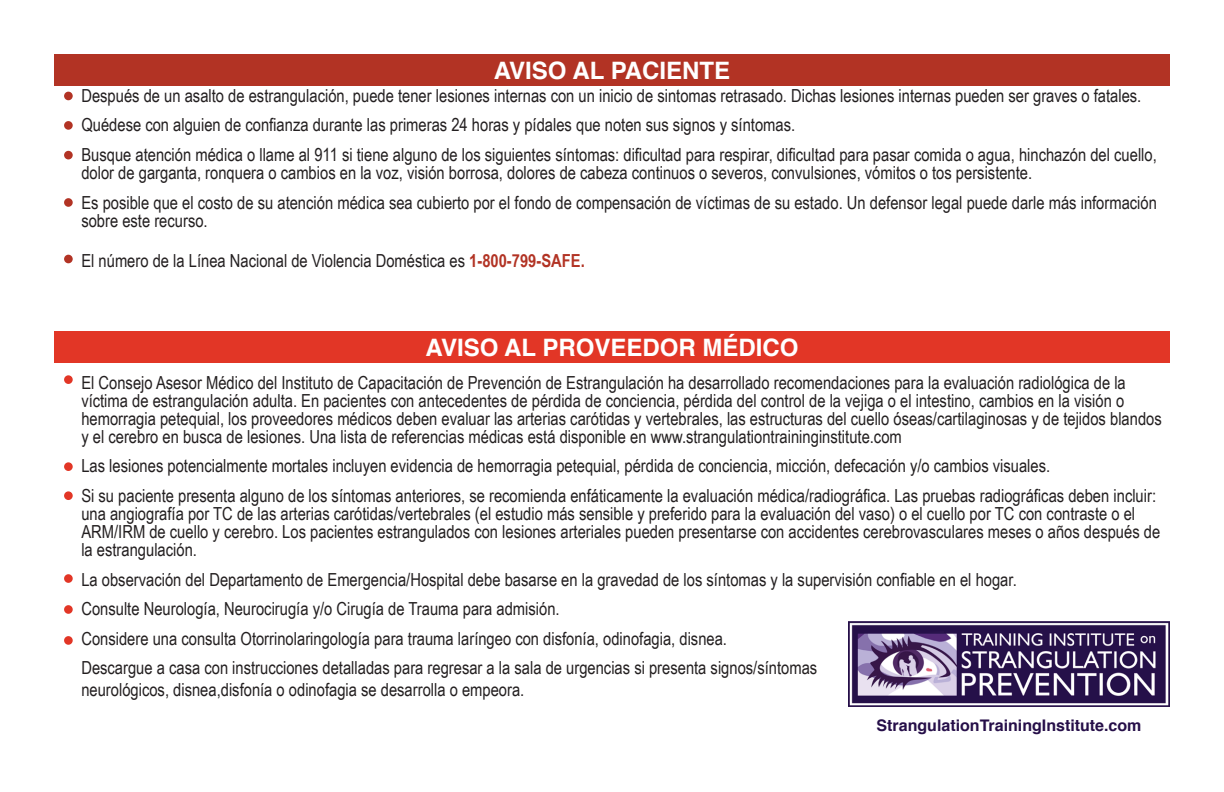
<style>
.page{position:relative;width:1224px;height:792px;background:#fff}
.page>*{position:absolute;margin:0;border:0;box-sizing:border-box;transform-origin:0 0}
.t1{font:700 24px "Helvetica";color:#fff}
.t2{font:18px/18px "Arial Narrow";color:#231f20}
.t3{font:700 16px "Helvetica";color:#260f49}
.s1{font-weight:700;color:#b23324}
</style>
<div class="page">
<div style="left:54px;top:54px;width:1116px;height:31px;background:#b23324"></div>
<div style="left:54px;top:331px;width:1116px;height:32px;background:#e23626"></div>
<div style="left:64px;top:92px;width:9px;height:8px;background:#b23324;border-radius:50%"></div>
<div style="left:64px;top:121px;width:9px;height:9px;background:#b23324;border-radius:50%"></div>
<div style="left:64px;top:151px;width:9px;height:8px;background:#b23324;border-radius:50%"></div>
<div style="left:64px;top:198px;width:9px;height:9px;background:#b23324;border-radius:50%"></div>
<div style="left:64px;top:375px;width:9px;height:9px;background:#e23626;border-radius:50%"></div>
<div style="left:64px;top:462px;width:9px;height:9px;background:#e23626;border-radius:50%"></div>
<div style="left:64px;top:491px;width:9px;height:9px;background:#e23626;border-radius:50%"></div>
<div style="left:64px;top:574px;width:9px;height:9px;background:#e23626;border-radius:50%"></div>
<div style="left:64px;top:605px;width:9px;height:9px;background:#e23626;border-radius:50%"></div>
<div style="left:64px;top:636px;width:9px;height:9px;background:#e23626;border-radius:50%"></div>
<div style="left:64px;top:255px;width:9px;height:8px;background:#b23324;border-radius:50%"></div>
<img style="left:848px;top:622px;width:322px;height:85px">
<p class="t1" style="left:494px;top:51px;width:238px">AVISO AL PACIENTE</p>
<p class="t2" style="left:81px;top:86px;width:1062px">Después de un asalto de estrangulación, puede tener lesiones internas con un inicio de sintomas retrasado. Dichas lesiones internas pueden ser graves o fatales.</p>
<p class="t2" style="left:81px;top:115px;width:715px">Quédese con alguien de confianza durante las primeras 24 horas y pídales que noten sus signos y síntomas.</p>
<p class="t2" style="left:81px;top:145px;width:1077px">Busque atención médica o llame al 911 si tiene alguno de los siguientes síntomas: dificultad para respirar, dificultad para pasar comida o agua, hinchazón del cuello, dolor de garganta, ronquera o cambios en la voz, visión borrosa, dolores de cabeza continuos o severos, convulsiones, vómitos o tos persistente.</p>
<p class="t2" style="left:81px;top:192px;width:1077px">Es posible que el costo de su atención médica sea cubierto por el fondo de compensación de víctimas de su estado. Un defensor legal puede darle más información sobre este recurso.</p>
<p class="t2" style="left:81px;top:251px;width:505px">El número de la Línea Nacional de Violencia Doméstica es <span class="s1">1-800-799-SAFE.</span></p>
<p class="t1" style="left:426px;top:328px;width:374px">AVISO AL PROVEEDOR MÉDICO</p>
<p class="t2" style="left:81px;top:373px;width:1082px">El Consejo Asesor Médico del Instituto de Capacitación de Prevención de Estrangulación ha desarrollado recomendaciones para la evaluación radiológica de la víctima de estrangulación adulta. En pacientes con antecedentes de pérdida de conciencia, pérdida del control de la vejiga o el intestino, cambios en la visión o hemorragia petequial, los proveedores médicos deben evaluar las arterias carótidas y vertebrales, las estructuras del cuello óseas/cartilaginosas y de tejidos blandos y el cerebro en busca de lesiones. Una lista de referencias médicas está disponible en www.strangulationtraininginstitute.com</p>
<p class="t2" style="left:81px;top:456px;width:970px">Las lesiones potencialmente mortales incluyen evidencia de hemorragia petequial, pérdida de conciencia, micción, defecación y/o cambios visuales.</p>
<p class="t2" style="left:81px;top:486px;width:1080px">Si su paciente presenta alguno de los síntomas anteriores, se recomienda enfáticamente la evaluación médica/radiográfica. Las pruebas radiográficas deben incluir: una angiografía por TC de las arterias carótidas/vertebrales (el estudio más sensible y preferido para la evaluación del vaso) o el cuello por TC con contraste o el ARM/IRM de cuello y cerebro. Los pacientes estrangulados con lesiones arteriales pueden presentarse con accidentes cerebrovasculares meses o años después de la estrangulación.</p>
<p class="t2" style="left:81px;top:569px;width:937px">La observación del Departamento de Emergencia/Hospital debe basarse en la gravedad de los síntomas y la supervisión confiable en el hogar.</p>
<p class="t2" style="left:81px;top:599px;width:480px">Consulte Neurología, Neurocirugía y/o Cirugía de Trauma para admisión.</p>
<p class="t2" style="left:81px;top:629px;width:647px">Considere una consulta Otorrinolaringología para trauma laríngeo con disfonía, odinofagia, disnea.</p>
<p class="t2" style="left:81px;top:656px;width:737px;line-height:21.6px">Descargue a casa con instrucciones detalladas para regresar a la sala de urgencias si presenta signos/síntomas neurológicos, disnea,disfonía o odinofagia se desarrolla o empeora.</p>
<p class="t3" style="left:877px;top:712px;width:266px">StrangulationTrainingInstitute.com</p>
</div>
